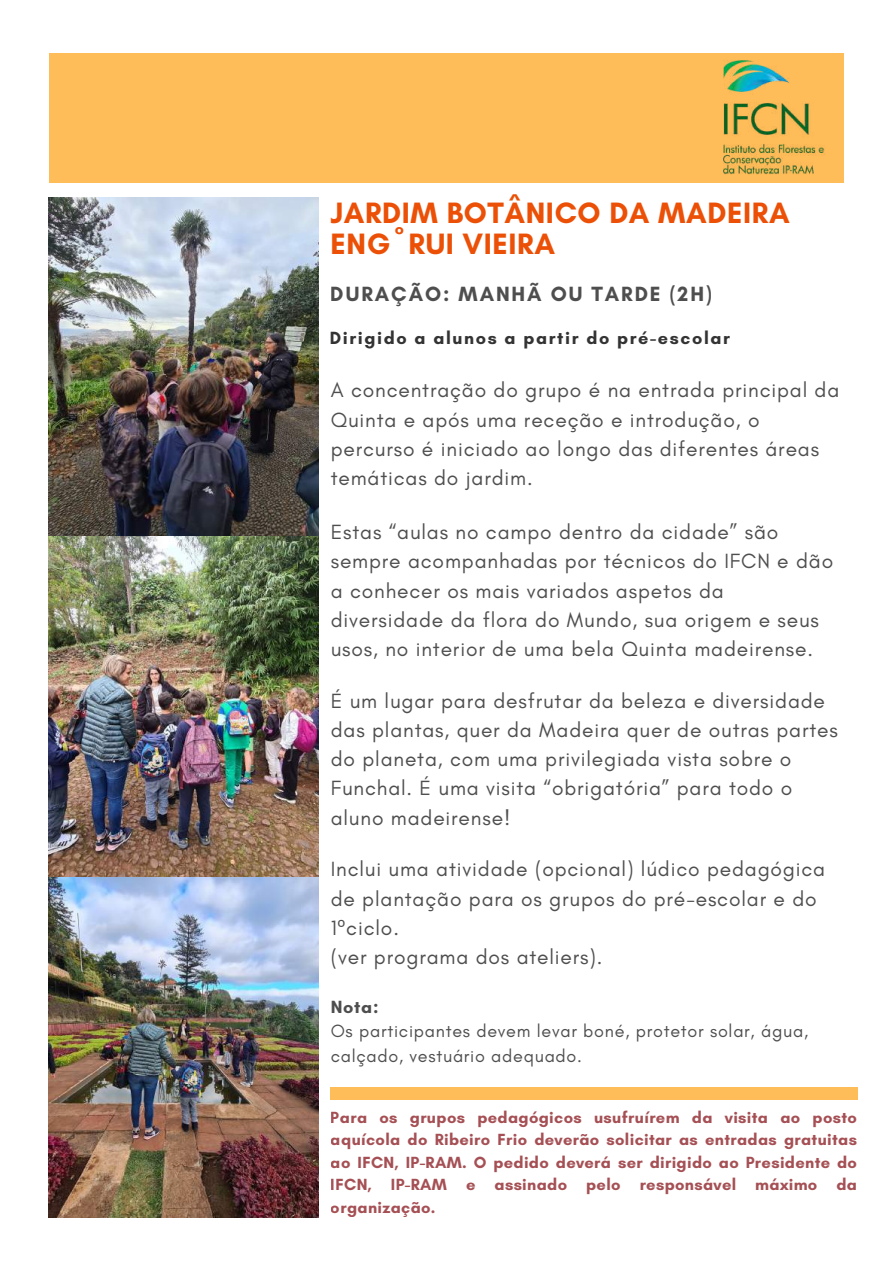
<style>
.page{position:relative;width:893px;height:1264px;background:#fff}
.page>*{position:absolute;margin:0;border:0;box-sizing:border-box;transform-origin:0 0}
.t1{font:700 30px/30.3px "Glacial Indifference";letter-spacing:.02em;color:#eb5006}
.t2{font:21px/29.2px "Glacial Indifference";letter-spacing:.04em;color:#222}
.t3{font:700 21px "Glacial Indifference";letter-spacing:.09em;color:#222}
.t4{font:18px/24.8px "Glacial Indifference";letter-spacing:.04em;color:#222}
.t5{font:700 18px "Glacial Indifference";letter-spacing:.09em;color:#000}
.t6{font:700 18px "Glacial Indifference";color:#222}
.t7{font:700 16.5px/22.5px "Glacial Indifference";letter-spacing:.02em;color:#8f242a;text-align:justify}
.s1{font-family:"Noto Sans"}
</style>
<div class="page">
<img style="left:49px;top:197px;width:270px;height:1020px">
<div style="left:49px;top:54px;width:794px;height:129px;background:#ffbd59"></div>
<img style="left:675px;top:53px;width:169px;height:130px">
<div style="left:330px;top:1087px;width:527px;height:13px;background:#ffbd59"></div>
<h1 class="t1" style="left:330px;top:198px;width:460px">JARDIM BOTÂNICO DA MADEIRA<br>ENGºRUI VIEIRA</h1>
<p class="t3" style="left:331px;top:281px;width:383px">DURAÇÃO: MANHÃ OU TARDE (2H)</p>
<p class="t5" style="left:329px;top:327px;width:402px">Dirigido a alunos a partir do pré-escolar</p>
<p class="t2" style="left:331px;top:375px;width:510px">A concentração do grupo é na entrada principal da Quinta e após uma receção e introdução, o percurso é iniciado ao longo das diferentes áreas temáticas do jardim.</p>
<p class="t2" style="left:331px;top:517px;width:504px">Estas “aulas no campo dentro da cidade” são sempre acompanhadas por técnicos do IFCN e dão a conhecer os mais variados aspetos da diversidade da flora do Mundo, sua origem e seus usos, no interior de uma bela Quinta madeirense.</p>
<p class="t2" style="left:331px;top:685px;width:508px">É um lugar para desfrutar da beleza e diversidade das plantas, quer da Madeira quer de outras partes do planeta, com uma privilegiada vista sobre o Funchal. É uma visita “obrigatória” para todo o aluno madeirense!</p>
<p class="t2" style="left:331px;top:854px;width:496px">Inclui uma atividade (opcional) lúdico pedagógica de plantação para os grupos do pré-escolar e do 1<span class="s1">º</span>ciclo.<br>(ver programa dos ateliers).</p>
<p class="t6" style="left:331px;top:995px;width:49px">Nota:</p>
<p class="t4" style="left:331px;top:1018px;width:479px">Os participantes devem levar boné, protetor solar, água, calçado, vestuário adequado.</p>
<p class="t7" style="left:331px;top:1105px;width:528px">Para os grupos pedagógicos usufruírem da visita ao posto aquícola do Ribeiro Frio deverão solicitar as entradas gratuitas ao IFCN, IP-RAM. O pedido deverá ser dirigido ao Presidente do IFCN, IP-RAM e assinado pelo responsável máximo da organização.</p>
</div>
